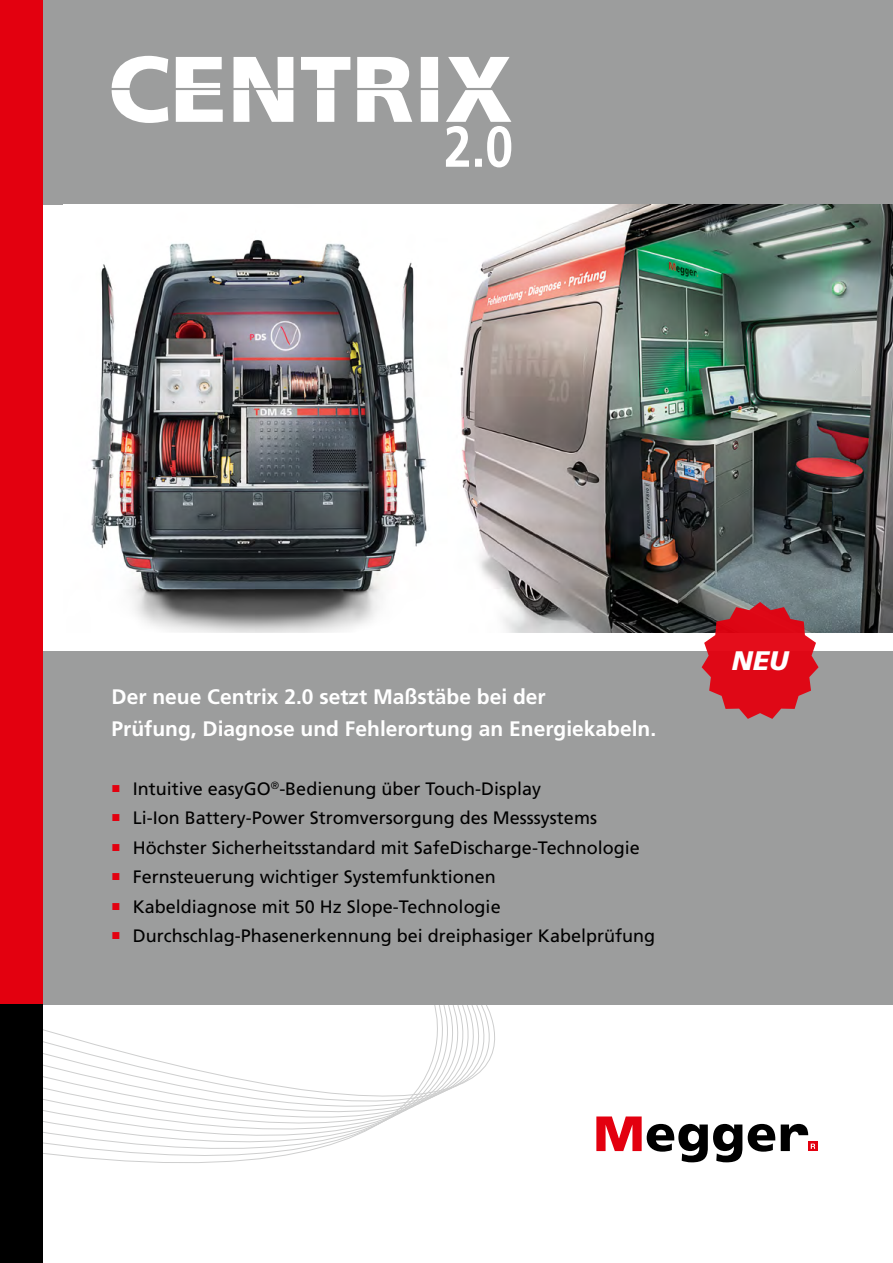
<style>
.page{position:relative;width:893px;height:1263px;background:#fff}
.page>*{position:absolute;margin:0;border:0;box-sizing:border-box;transform-origin:0 0}
.t1{font:italic 900 26.85px "Frutiger LT Std";color:#fff}
.t2{font:700 21px/31.5px "Frutiger LT Std";color:#fff}
.t3{font:18px "Frutiger LT Std";color:#000}
</style>
<div class="page">
<svg style="left:43px;top:1005px;width:452px;height:158px"></svg>
<div style="left:43px;top:651px;width:850px;height:354px;background:#9c9d9d"></div>
<div style="left:43px;top:0;width:850px;height:205px;background:#9c9d9d"></div>
<img style="left:91px;top:205px;width:802px;height:427px">
<div style="left:808px;top:1142px;width:9px;height:9px;background:#e3000f"></div>
<svg style="left:596px;top:1116px;width:146px;height:46px"></svg>
<svg style="left:748px;top:1124px;width:27px;height:28px"></svg>
<svg style="left:781px;top:1124px;width:34px;height:27px"></svg>
<div style="left:0;top:0;width:43px;height:1005px;background:#e3000f"></div>
<div style="left:0;top:1005px;width:43px;height:258px;background:#000"></div>
<svg style="left:702px;top:602px;width:117px;height:117px"></svg>
<svg style="left:112px;top:56px;width:399px;height:111px"></svg>
<p class="t2" style="left:112px;top:681px;width:546px">Der neue Centrix 2.0 setzt Maßstäbe bei der<br>Prüfung, Diagnose und Fehlerortung an Energiekabeln.</p>
<p class="t3" style="left:112px;top:778px;width:431px"><sup>■</sup> Intuitive easyGO<sup>®</sup>-Bedienung über Touch-Display</p>
<p class="t3" style="left:112px;top:807px;width:487px"><sup>■</sup> Li-Ion Battery-Power Stromversorgung des Messsystems</p>
<p class="t3" style="left:112px;top:837px;width:530px"><sup>■</sup> Höchster Sicherheitsstandard mit SafeDischarge-Technologie</p>
<p class="t3" style="left:112px;top:866px;width:386px"><sup>■</sup> Fernsteuerung wichtiger Systemfunktionen</p>
<p class="t3" style="left:112px;top:896px;width:391px"><sup>■</sup> Kabeldiagnose mit 50 Hz Slope-Technologie</p>
<p class="t3" style="left:112px;top:925px;width:545px"><sup>■</sup> Durchschlag-Phasenerkennung bei dreiphasiger Kabelprüfung</p>
<h1 class="t1" style="left:732px;top:645px;width:58px">NEU</h1>
</div>
